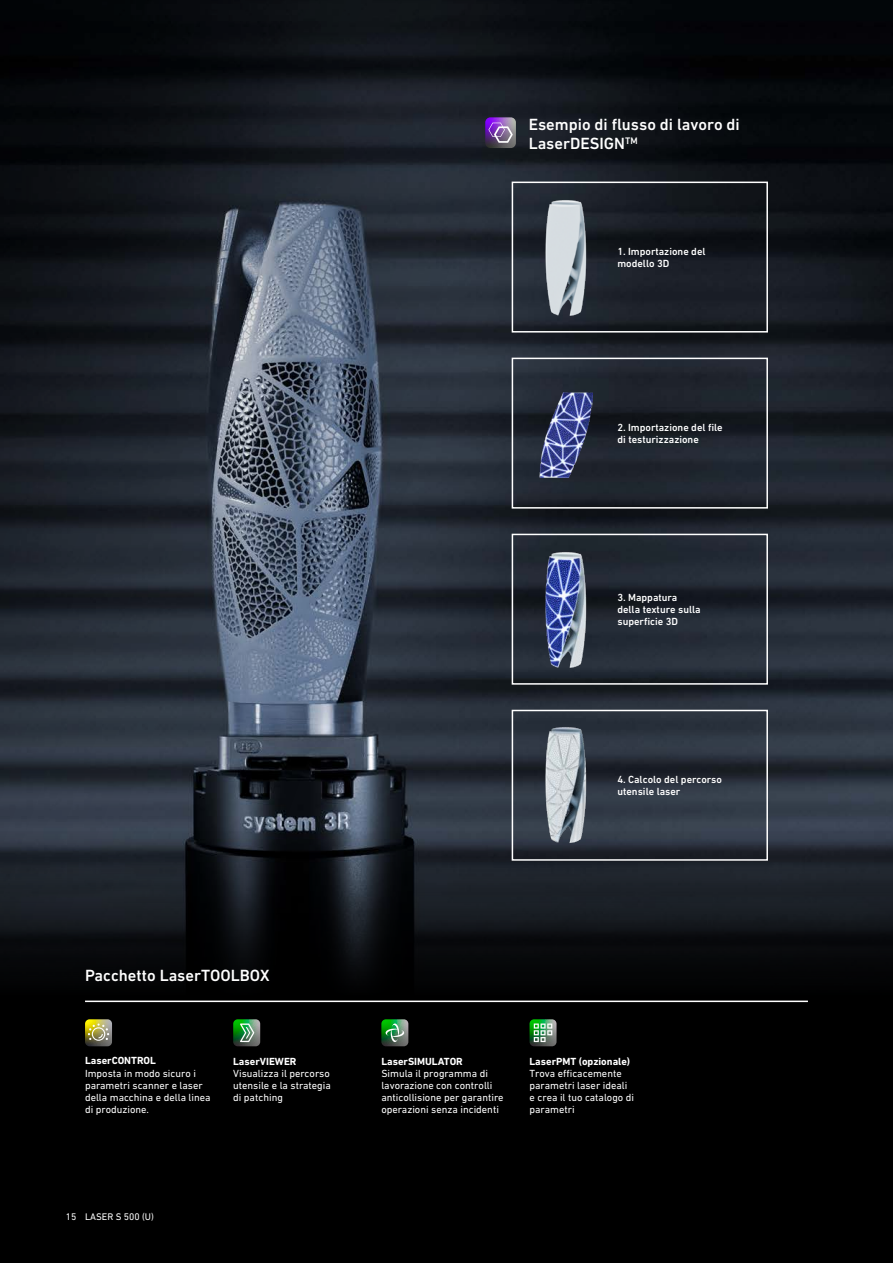
<style>
.page{position:relative;width:893px;height:1263px;background:#fff}
.page>*{position:absolute;margin:0;border:0;box-sizing:border-box;transform-origin:0 0}
.t1{font:500 16.5px/19.5px "DIN Next W1 G";color:#fff}
.t2{font:10.5px/12px "DIN Next W1 G";color:#fff}
.t3{font:500 10.5px/12px "DIN Next W1 G";color:#fff}
.t4{font:700 10.5px "DIN Next W1 G";color:#fff}
.t5{font:9.75px "DIN Next W1 G";color:#fff}
</style>
<div class="page">
<img style="left:0;top:0;width:893px;height:831px">
<svg style="left:0;top:831px;width:893px;height:432px;background:#07080a"></svg>
<div style="left:512px;top:182px;width:256px;height:151px;border:2px solid #fff"></div>
<img style="left:534px;top:197px;width:64px;height:130px">
<div style="left:512px;top:710px;width:256px;height:151px;border:2px solid #fff"></div>
<img style="left:534px;top:724px;width:64px;height:129px">
<div style="left:512px;top:534px;width:256px;height:151px;border:2px solid #fff"></div>
<img style="left:534px;top:549px;width:64px;height:130px">
<div style="left:512px;top:358px;width:256px;height:151px;border:2px solid #fff"></div>
<img style="left:539px;top:393px;width:53px;height:84px">
<svg style="left:381px;top:1019px;width:27px;height:27px"></svg>
<svg style="left:85px;top:1019px;width:27px;height:27px"></svg>
<svg style="left:233px;top:1019px;width:27px;height:27px"></svg>
<svg style="left:530px;top:1019px;width:27px;height:27px"></svg>
<hr style="left:85px;top:1000px;width:723px;height:2px;background:#fff">
<svg style="left:485px;top:117px;width:31px;height:31px"></svg>
<h1 class="t1" style="left:529px;top:114px;width:213px">Esempio di flusso di lavoro di<br>LaserDESIGN<sup>TM</sup></h1>
<p class="t3" style="left:617px;top:245px;width:90px">1. Importazione del modello 3D</p>
<p class="t3" style="left:617px;top:421px;width:107px">2. Importazione del file di testurizzazione</p>
<p class="t3" style="left:617px;top:591px;width:85px">3. Mappatura della texture sulla superficie 3D</p>
<p class="t3" style="left:617px;top:773px;width:106px">4. Calcolo del percorso utensile laser</p>
<h1 class="t1" style="left:85px;top:965px;width:186px">Pacchetto LaserTOOLBOX</h1>
<p class="t4" style="left:85px;top:1055px;width:72px">LaserCONTROL</p>
<p class="t2" style="left:85px;top:1067px;width:127px">Imposta in modo sicuro i parametri scanner e laser della macchina e della linea di produzione.</p>
<p class="t4" style="left:233px;top:1055px;width:65px">LaserVIEWER</p>
<p class="t2" style="left:233px;top:1067px;width:99px;text-align:justify">Visualizza il percorso utensile e la strategia di patching</p>
<p class="t5" style="left:66px;top:1211px;width:89px">15 LASER S 500 (U)</p>
<p class="t4" style="left:381px;top:1055px;width:83px">LaserSIMULATOR</p>
<p class="t2" style="left:381px;top:1067px;width:124px">Simula il programma di lavorazione con controlli anticollisione per garantire operazioni senza incidenti</p>
<p class="t4" style="left:530px;top:1055px;width:102px">LaserPMT (opzionale)</p>
<p class="t2" style="left:530px;top:1067px;width:106px">Trova efficacemente parametri laser ideali e crea il tuo catalogo di parametri</p>
</div>
